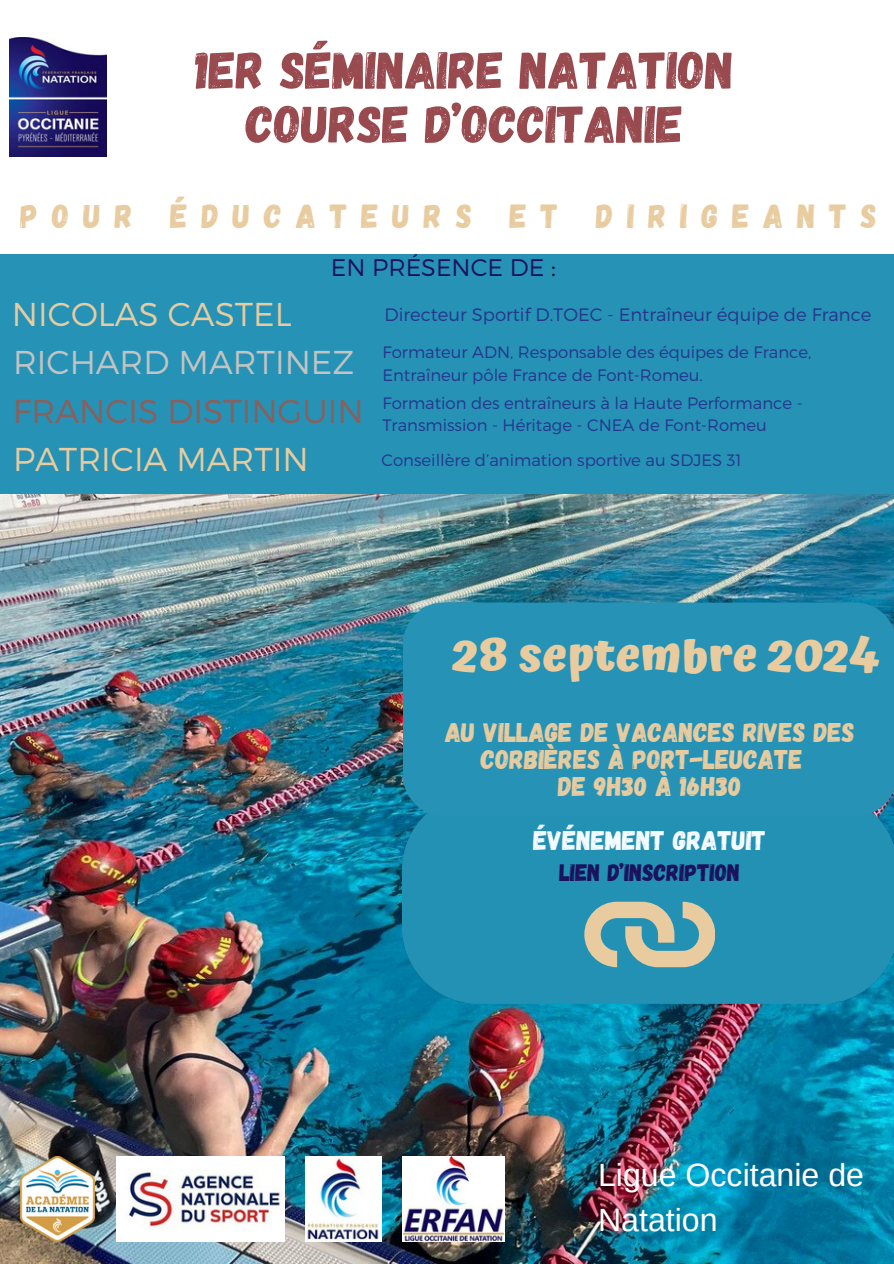
<style>
.page{position:relative;width:894px;height:1264px;background:#fff}
.page>*{position:absolute;margin:0;border:0;box-sizing:border-box;transform-origin:0 0}
.t1{font:52.35px/54px "Gagalin";color:#994a4f;text-align:center}
.t2{font:700 46.65px "Atma";color:#e8cca0}
.t3{font:33.45px "Gagalin";letter-spacing:.415em;color:#e8cca0}
.t4{font:300 33px "Montserrat";color:#e8cca0}
.t5{font:300 33px "Montserrat";color:#8a5f5c}
.t6{font:300 33px "Montserrat";color:#c3c4c2}
.t7{font:32.1px/44.8px "Arimo";color:#fff}
.t8{font:27px "Gagalin";color:#e8cca0}
.t9{font:27px "Gagalin";color:#f5fcff}
.t10{font:300 24px "Montserrat";color:#1b115d}
.t11{font:23.7px "Gagalin";color:#1b115d}
.t12{font:300 18px "Montserrat";color:#27358d}
.t13{font:300 16.5px/22.5px "Montserrat";color:#27358d}
.s1{color:#000}
</style>
<div class="page">
<img style="left:0;top:493px;width:893px;height:769px">
<img style="left:10px;top:37px;width:96px;height:119px">
<img style="left:21px;top:1156px;width:74px;height:85px">
<img style="left:116px;top:1156px;width:168px;height:85px">
<img style="left:403px;top:1156px;width:101px;height:85px">
<img style="left:305px;top:1156px;width:77px;height:85px">
<div style="left:0;top:254px;width:893px;height:239px;background:#2592b6"></div>
<div style="left:403px;top:816px;width:490px;height:187px;background:#2391b4"></div>
<svg style="left:584px;top:901px;width:130px;height:66px;background:#91b2a8"></svg>
<div style="left:403px;top:602px;width:490px;height:214px;background:#2592b6"></div>
<p class="t1" style="left:195px;top:41px;width:539px">1ER SÉMINAIRE NATATION<br>COURSE D’OCCITANIE</p>
<h2 class="t3" style="left:21px;top:194px;width:857px">POUR ÉDUCATEURS ET DIRIGEANTS</h2>
<h5 class="t10" style="left:331px;top:252px;width:226px">EN PRÉSENCE DE <span class="s1">:</span></h5>
<p class="t4" style="left:12px;top:293px;width:281px">NICOLAS CASTEL</p>
<p class="t6" style="left:13px;top:341px;width:342px">RICHARD MARTINEZ</p>
<p class="t5" style="left:13px;top:390px;width:352px">FRANCIS DISTINGUIN</p>
<p class="t4" style="left:13px;top:438px;width:297px">PATRICIA MARTIN</p>
<p class="t12" style="left:384px;top:303px;width:488px">Directeur Sportif D.TOEC - Entraîneur équipe de France</p>
<h5 class="t13" style="left:382px;top:340px;width:430px">Formateur ADN, Responsable des équipes de France,<br>Entraîneur pôle France de Font-Romeu.</h5>
<p class="t13" style="left:382px;top:391px;width:421px">Formation des entraîneurs à la Haute Performance -<br>Transmission - Héritage - CNEA de Font-Romeu</p>
<h4 class="t13" style="left:381px;top:448px;width:361px">Conseillère d’animation sportive au SDJES 31</h4>
<h3 class="t2" style="left:453px;top:627px;width:428px">28 septembre 2024</h3>
<p class="t8" style="left:445px;top:714px;width:411px">AU VILLAGE DE VACANCES RIVES DES</p>
<p class="t8" style="left:480px;top:741px;width:323px">CORBIÈRES À PORT-LEUCATE</p>
<p class="t8" style="left:558px;top:768px;width:185px">DE 9H30 À 16H30</p>
<h3 class="t9" style="left:533px;top:822px;width:234px">ÉVÉNEMENT GRATUIT</h3>
<p class="t11" style="left:559px;top:856px;width:182px">LIEN D’INSCRIPTION</p>
<p class="t7" style="left:598px;top:1152px;width:267px">Ligue Occitanie de<br>Natation</p>
</div>
